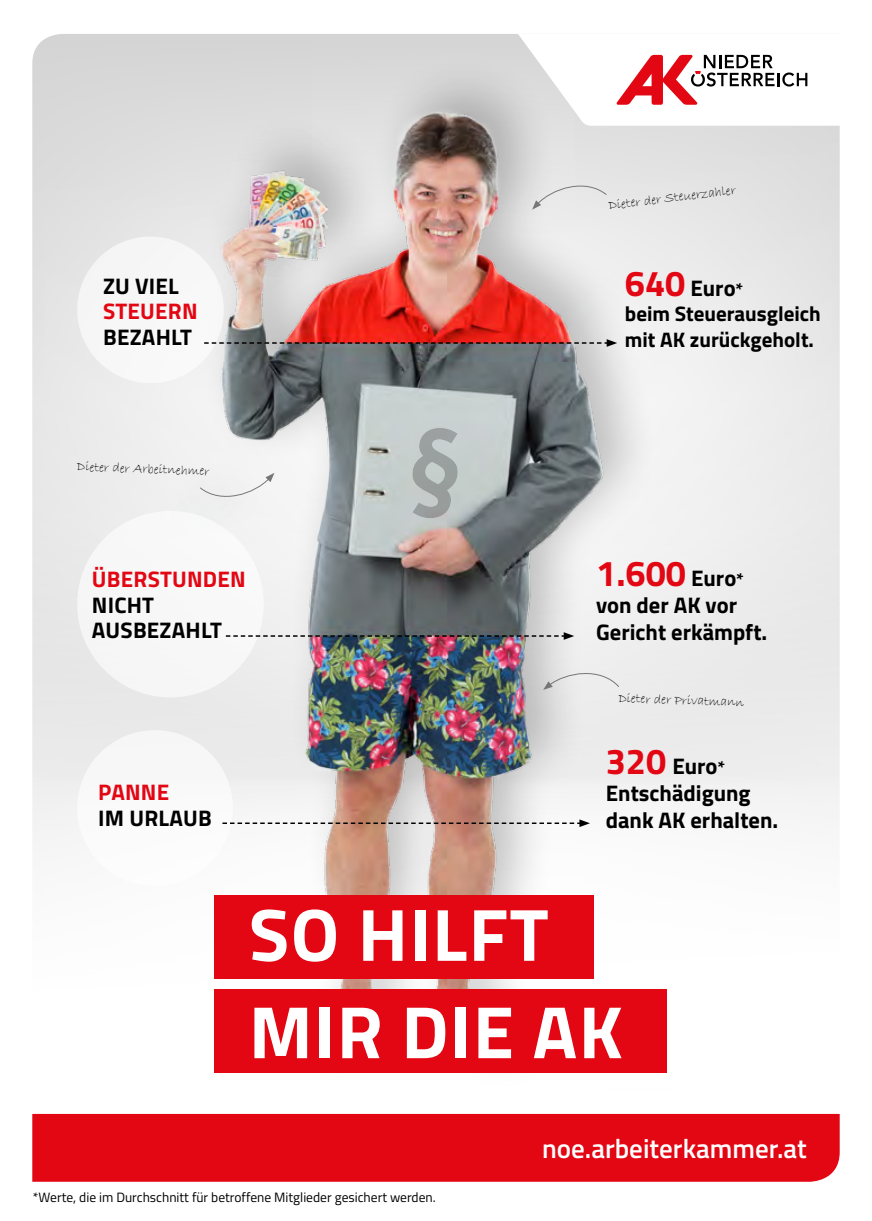
<style>
.page{position:relative;width:872px;height:1221px;background:#fff}
.page>*{position:absolute;margin:0;border:0;box-sizing:border-box;transform-origin:0 0}
.t1{font:700 74.25px/97.4px "Titillium";letter-spacing:.02em;color:#fff}
.t2{font:700 36px "Titillium";color:#e30613}
.t3{font:600 27px "Titillium";color:#fff}
.t4{font:700 22.5px/27px "Titillium";color:#000}
.t5{font:700 22.5px "Titillium";letter-spacing:.01em;color:#e30613}
.t6{font:700 21px/25.2px "Titillium";color:#000}
.t7{font:13.5px "Titillium";color:#000}
.t8{font:13.5px "Bradley Hand ITC";color:#000}
.s1{font-size:36px;color:#e30613}
.s2{font-size:18px}
.s3{font-size:22.5px;color:#000}
.s4{font-size:18px;color:#000}
</style>
<div class="page">
<div style="left:32px;top:1113px;width:807px;height:68px;background:#e30613"></div>
<img style="left:161px;top:74px;width:517px;height:1003px">
<svg style="left:386px;top:410px;width:98px;height:116px;background:#bac1c1"></svg>
<svg style="left:532px;top:178px;width:75px;height:32px;background:#e2e2e2"></svg>
<svg style="left:543px;top:667px;width:77px;height:23px;background:#e1e1e1"></svg>
<svg style="left:199px;top:473px;width:75px;height:31px"></svg>
<svg style="left:518px;top:34px;width:321px;height:92px"></svg>
<div style="left:214px;top:895px;width:379px;height:83px;background:#e30613"></div>
<div style="left:214px;top:989px;width:452px;height:83px;background:#e30613"></div>
<div style="left:77px;top:236px;width:147px;height:147px;background:#f7f7f7;border-radius:50%"></div>
<div style="left:77px;top:511px;width:187px;height:186px;background:#f7f7f7;border-radius:50%"></div>
<div style="left:77px;top:730px;width:156px;height:155px;background:#fff;border-radius:50%"></div>
<svg style="left:204px;top:339px;width:413px;height:8px;background:#995d5c"></svg>
<img style="left:226px;top:632px;width:348px;height:8px">
<svg style="left:222px;top:819px;width:368px;height:8px"></svg>
<p class="t4" style="left:103px;top:271px;width:77px">ZU VIEL</p>
<p class="t5" style="left:103px;top:294px;width:96px">STEUERN</p>
<p class="t4" style="left:103px;top:322px;width:91px">BEZAHLT</p>
<p class="t8" style="left:77px;top:458px;width:134px;rotate:2deg">Dieter der Arbeitnehmer</p>
<p class="t5" style="left:92px;top:562px;width:155px">ÜBERSTUNDEN</p>
<p class="t4" style="left:92px;top:590px;width:132px;line-height:25.5px">NICHT<br>AUSBEZAHLT</p>
<p class="t5" style="left:98px;top:775px;width:72px">PANNE</p>
<p class="t4" style="left:98px;top:803px;width:115px">IM URLAUB</p>
<p class="t8" style="left:607px;top:197px;width:129px;rotate:-7deg">Dieter der Steuerzahler</p>
<p class="t4" style="left:625px;top:273px;width:120px"><span class="s1">640</span> Euro<span class="s2">*</span></p>
<p class="t6" style="left:625px;top:300px;width:197px">beim Steuerausgleich mit AK zurückgeholt.</p>
<h2 class="t2" style="left:596px;top:546px;width:149px">1.600 <span class="s3">Euro</span><span class="s4">*</span></h2>
<p class="t4" style="left:596px;top:591px;width:173px">von der AK vor<br>Gericht erkämpft.</p>
<p class="t8" style="left:619px;top:689px;width:127px;rotate:2deg">Dieter der Privatmann</p>
<p class="t4" style="left:606px;top:751px;width:174px"><span class="s1">320</span> Euro<span class="s2">*<br></span>Entschädigung dank AK erhalten.</p>
<h1 class="t1" style="left:249px;top:882px;width:375px">SO HILFT<br>MIR DIE AK</h1>
<p class="t7" style="left:33px;top:1186px;width:404px">*Werte, die im Durchschnitt für betroffene Mitglieder gesichert werden.</p>
<p class="t3" style="left:542px;top:1128px;width:266px">noe.arbeiterkammer.at</p>
</div>
